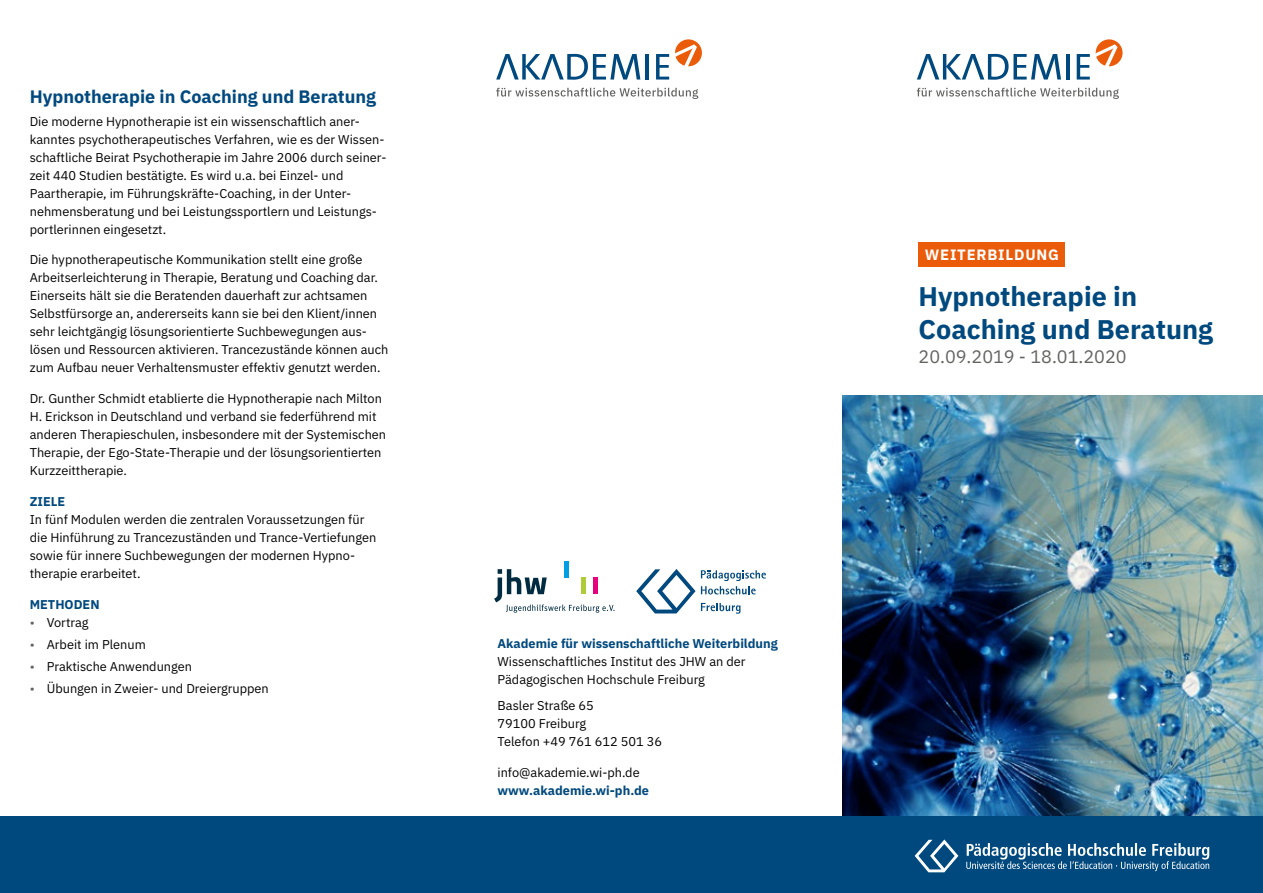
<style>
.page{position:relative;width:1263px;height:893px;background:#fff}
.page>*{position:absolute;margin:0;border:0;box-sizing:border-box;transform-origin:0 0}
.t1{font:700 27px/33px "IBM Plex Sans";color:#00497e}
.t2{font:700 18px "IBM Plex Sans";color:#00497e}
.t3{font:18px "IBM Plex Sans";color:#636362}
.t4{font:700 15px "IBM Plex Sans";letter-spacing:.05em;color:#fff}
.t5{font:12.75px/18px "IBM Plex Sans";color:#000}
.t6{font:700 12.75px "IBM Plex Sans";color:#00497e}
.s1{color:#636362}
</style>
<div class="page">
<svg style="left:917px;top:88px;width:202px;height:11px"></svg>
<svg style="left:917px;top:54px;width:144px;height:26px"></svg>
<hr style="left:1066px;top:54px;width:3px;height:26px;background:#00497e">
<svg style="left:1077px;top:54px;width:13px;height:26px"></svg>
<svg style="left:1096px;top:39px;width:26px;height:27px"></svg>
<svg style="left:496px;top:88px;width:202px;height:11px"></svg>
<svg style="left:496px;top:54px;width:144px;height:26px"></svg>
<hr style="left:645px;top:54px;width:4px;height:26px;background:#00497e">
<svg style="left:656px;top:54px;width:13px;height:26px"></svg>
<svg style="left:675px;top:39px;width:27px;height:27px"></svg>
<img style="left:842px;top:395px;width:421px;height:421px">
<div style="left:0;top:816px;width:1263px;height:77px;background:#00497e"></div>
<div style="left:918px;top:242px;width:147px;height:25px;background:#ea5b0a"></div>
<svg style="left:915px;top:839px;width:43px;height:33px"></svg>
<svg style="left:966px;top:843px;width:243px;height:28px"></svg>
<svg style="left:636px;top:569px;width:59px;height:44px"></svg>
<svg style="left:701px;top:570px;width:65px;height:24px"></svg>
<svg style="left:701px;top:603px;width:39px;height:11px"></svg>
<div style="left:564px;top:561px;width:5px;height:16px;background:#009fe3"></div>
<svg style="left:494px;top:569px;width:120px;height:44px"></svg>
<h2 class="t2" style="left:30px;top:83px;width:348px">Hypnotherapie in Coaching und Beratung</h2>
<p class="t5" style="left:30px;top:111px;width:358px">Die moderne Hypnotherapie ist ein wissenschaftlich aner&shy;kanntes psychotherapeutisches Verfahren, wie es der Wissen&shy;schaftliche Beirat Psychotherapie im Jahre 2006 durch seiner&shy;zeit 440 Studien bestätigte. Es wird u.a. bei Einzel- und Paartherapie, im Führungskräfte-Coaching, in der Unter&shy;nehmensberatung und bei Leistungssportlern und Leistungs&shy;portlerinnen eingesetzt.</p>
<p class="t5" style="left:30px;top:250px;width:360px">Die hypnotherapeutische Kommunikation stellt eine große Arbeitserleichterung in Therapie, Beratung und Coaching dar.<br>Einerseits hält sie die Beratenden dauerhaft zur achtsamen Selbstfürsorge an, andererseits kann sie bei den Klient/innen sehr leichtgängig lösungsorientierte Suchbewegungen aus&shy;lösen und Ressourcen aktivieren. Trancezustände können auch zum Aufbau neuer Verhaltensmuster effektiv genutzt werden.</p>
<p class="t5" style="left:30px;top:389px;width:358px">Dr. Gunther Schmidt etablierte die Hypnotherapie nach Milton H. Erickson in Deutschland und verband sie federführend mit anderen Therapieschulen, insbesondere mit der Systemischen Therapie, der Ego-State-Therapie und der lösungsorientierten Kurzzeittherapie.</p>
<p class="t6" style="left:30px;top:491px;width:37px">ZIELE</p>
<p class="t5" style="left:30px;top:509px;width:348px">In fünf Modulen werden die zentralen Voraussetzungen für die Hinführung zu Trancezuständen und Trance-Vertiefungen sowie für innere Suchbewegungen der modernen Hypno&shy;therapie erarbeitet.</p>
<p class="t6" style="left:30px;top:594px;width:71px">METHODEN</p>
<p class="t5" style="left:30px;top:612px;width:60px"><span class="s1">•</span> Vortrag</p>
<p class="t5" style="left:30px;top:634px;width:118px"><span class="s1">•</span> Arbeit im Plenum</p>
<p class="t5" style="left:30px;top:657px;width:164px"><span class="s1">•</span> Praktische Anwendungen</p>
<p class="t5" style="left:30px;top:679px;width:241px"><span class="s1">•</span> Übungen in Zweier- und Dreiergruppen</p>
<p class="t6" style="left:497px;top:633px;width:282px">Akademie für wissenschaftliche Weiterbildung</p>
<p class="t5" style="left:497px;top:651px;width:249px">Wissenschaftliches Institut des JHW an der<br>Pädagogischen Hochschule Freiburg</p>
<p class="t5" style="left:497px;top:696px;width:166px">Basler Straße 65<br>79100 Freiburg<br>Telefon +49 761 612 501 36</p>
<p class="t5" style="left:497px;top:762px;width:144px">info@akademie.wi-ph.de</p>
<p class="t6" style="left:497px;top:780px;width:153px">www.akademie.wi-ph.de</p>
<p class="t4" style="left:925px;top:243px;width:136px">WEITERBILDUNG</p>
<h1 class="t1" style="left:918px;top:278px;width:296px">Hypnotherapie in<br>Coaching und Beratung</h1>
<h2 class="t3" style="left:918px;top:343px;width:210px">20.09.2019 - 18.01.2020</h2>
</div>
